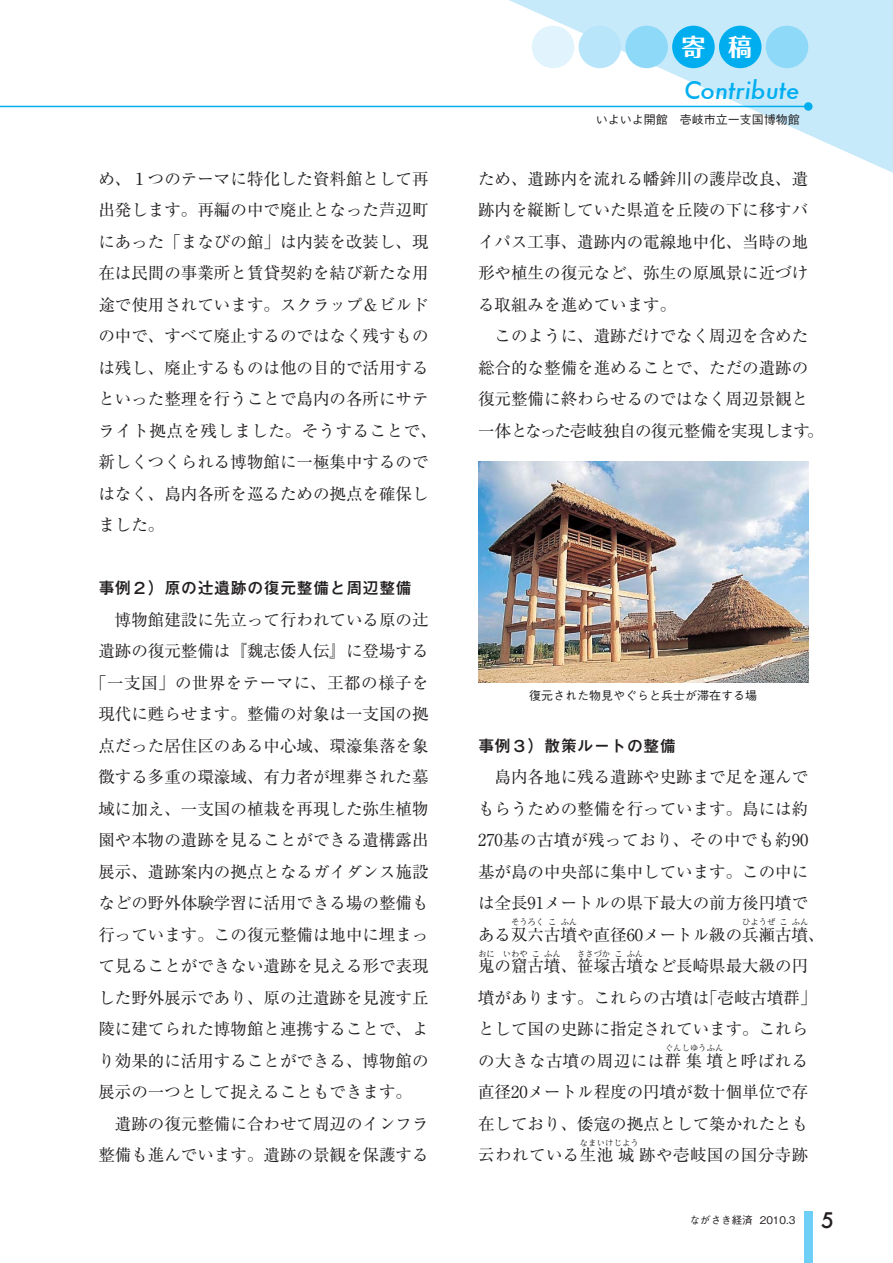
<style>
.page{position:relative;width:893px;height:1263px;background:#fff}
.page>*{position:absolute;margin:0;border:0;box-sizing:border-box;transform-origin:0 0}
.t1{font:italic 500 24px/43.2px "Futura";color:#00aeef}
.t2{font:16.5px/31.5px "Ryumin Pro Regular 90 pv RKSJ H";color:#231f20}
.t3{font:12px "Gothic BBB Pro Medium 90 pv RKSJ H";color:#231f20}
.t4{font:10.5px "Gothic BBB Pro Medium 90 pv RKSJ H";color:#231f20}
.t5{font:8.25px "Ryumin Pro Regular 90 pv RKSJ H";color:#231f20}
.s1{font-family:"Mi Go MB1 Std De Bold 90 pv RKSJ H"}
.s2{font-family:"Folk Pro Bold 90 pv RKSJ H";font-weight:400;font-style:normal;color:#fff}
.s3{font-family:"Futura";font-weight:500;font-size:21px}
</style>
<div class="page">
<svg style="left:480px;top:0;width:412px;height:172px"></svg>
<div style="left:765px;top:26px;width:43px;height:42px;background:#8ed8f8;border-radius:50%"></div>
<div style="left:719px;top:26px;width:42px;height:42px;background:#00aeef;border-radius:50%"></div>
<div style="left:672px;top:26px;width:42px;height:42px;background:#00aeef;border-radius:50%"></div>
<div style="left:625px;top:26px;width:43px;height:42px;background:#8ed8f8;border-radius:50%"></div>
<div style="left:578px;top:26px;width:43px;height:42px;background:#b9e5fb;border-radius:50%"></div>
<div style="left:531px;top:26px;width:43px;height:42px;background:#e1f4fd;border-radius:50%"></div>
<div style="left:804px;top:102px;width:8px;height:9px;background:#00aeef;border-radius:50%"></div>
<hr style="left:0;top:106px;width:808px;height:1px;background:#00aeef">
<div style="left:804px;top:1212px;width:8px;height:51px;background:#6dcff6"></div>
<img style="left:478px;top:462px;width:330px;height:221px">
<p class="t2" style="left:98px;top:165px;width:340px">め、１つのテーマに特化した資料館として再出発します。再編の中で廃止となった芦辺町にあった「まなびの館」は内装を改装し、現在は民間の事業所と賃貸契約を結び新たな用途で使用されています。スクラップ＆ビルドの中で、すべて廃止するのではなく残すものは残し、廃止するものは他の目的で活用するといった整理を行うことで島内の各所にサテライト拠点を残しました。そうすることで、新しくつくられる博物館に一極集中するのではなく、島内各所を巡るための拠点を確保しました。</p>
<p class="t2" style="left:90px;top:575px;width:340px;text-align:center"><span class="s1">事例２）原の辻遺跡の復元整備と周辺整備<br></span>　博物館建設に先立って行われている原の辻遺跡の復元整備は『魏志倭人伝』に登場する「一支国」の世界をテーマに、王都の様子を現代に甦らせます。整備の対象は一支国の拠点だった居住区のある中心域、環濠集落を象徴する多重の環濠域、有力者が埋葬された墓域に加え、一支国の植栽を再現した弥生植物園や本物の遺跡を見ることができる遺構露出展示、遺跡案内の拠点となるガイダンス施設などの野外体験学習に活用できる場の整備も行っています。この復元整備は地中に埋まって見ることができない遺跡を見える形で表現した野外展示であり、原の辻遺跡を見渡す丘陵に建てられた博物館と連携することで、より効果的に活用することができる、博物館の展示の一つとして捉えることもできます。<br>　遺跡の復元整備に合わせて周辺のインフラ整備も進んでいます。遺跡の景観を保護する</p>
<p class="t1" style="left:681px;top:25px;width:120px"><span class="s2">寄 稿<br></span>Contribute</p>
<p class="t3" style="left:595px;top:115px;width:205px">いよいよ開館　壱岐市立一支国博物館</p>
<p class="t2" style="left:478px;top:165px;width:347px">ため、遺跡内を流れる幡鉾川の護岸改良、遺跡内を縦断していた県道を丘陵の下に移すバイパス工事、遺跡内の電線地中化、当時の地形や植生の復元など、弥生の原風景に近づける取組みを進めています。<br>　このように、遺跡だけでなく周辺を含めた総合的な整備を進めることで、ただの遺跡の復元整備に終わらせるのではなく周辺景観と一体となった壱岐独自の復元整備を実現します。</p>
<p class="t3" style="left:529px;top:691px;width:229px">復元された物見やぐらと兵士が滞在する場</p>
<p class="t2" style="left:478px;top:732px;width:348px"><span class="s1">事例３）散策ルートの整備<br></span>　島内各地に残る遺跡や史跡まで足を運んでもらうための整備を行っています。島には約<br>270基の古墳が残っており、その中でも約90基が島の中央部に集中しています。この中には全長91メートルの県下最大の前方後円墳である双六古墳や直径60メートル級の兵瀬古墳、</p>
<p class="t5" style="left:511px;top:919px;width:34px">そうろく</p>
<p class="t5" style="left:548px;top:919px;width:10px">こ</p>
<p class="t5" style="left:560px;top:919px;width:18px">ふん</p>
<p class="t5" style="left:742px;top:919px;width:34px">ひようぜ</p>
<p class="t5" style="left:779px;top:919px;width:10px">こ</p>
<p class="t5" style="left:791px;top:919px;width:18px">ふん</p>
<p class="t2" style="left:478px;top:953px;width:331px">鬼の窟古墳、笹塚古墳など長崎県最大級の円</p>
<p class="t5" style="left:478px;top:951px;width:18px">おに</p>
<p class="t5" style="left:503px;top:951px;width:26px">いわや</p>
<p class="t5" style="left:531px;top:951px;width:10px">こ</p>
<p class="t5" style="left:544px;top:951px;width:18px">ふん</p>
<p class="t5" style="left:577px;top:951px;width:34px">ささづか</p>
<p class="t5" style="left:614px;top:951px;width:10px">こ</p>
<p class="t5" style="left:626px;top:951px;width:18px">ふん</p>
<p class="t2" style="left:478px;top:984px;width:340px">墳があります。これらの古墳は「壱岐古墳群」として国の史跡に指定されています。これらの大きな古墳の周辺には群集墳と呼ばれる</p>
<p class="t5" style="left:664px;top:1045px;width:60px">ぐんしゆうふん</p>
<p class="t2" style="left:478px;top:1079px;width:332px;text-align:justify">直径20メートル程度の円墳が数十個単位で存在しており、倭寇の拠点として築かれたとも云われている生池城跡や壱岐国の国分寺跡</p>
<p class="t5" style="left:580px;top:1140px;width:60px">なまいけじよう</p>
<p class="t4" style="left:689px;top:1217px;width:146px">ながさき経済 2010.3 <span class="s3">5</span></p>
</div>
